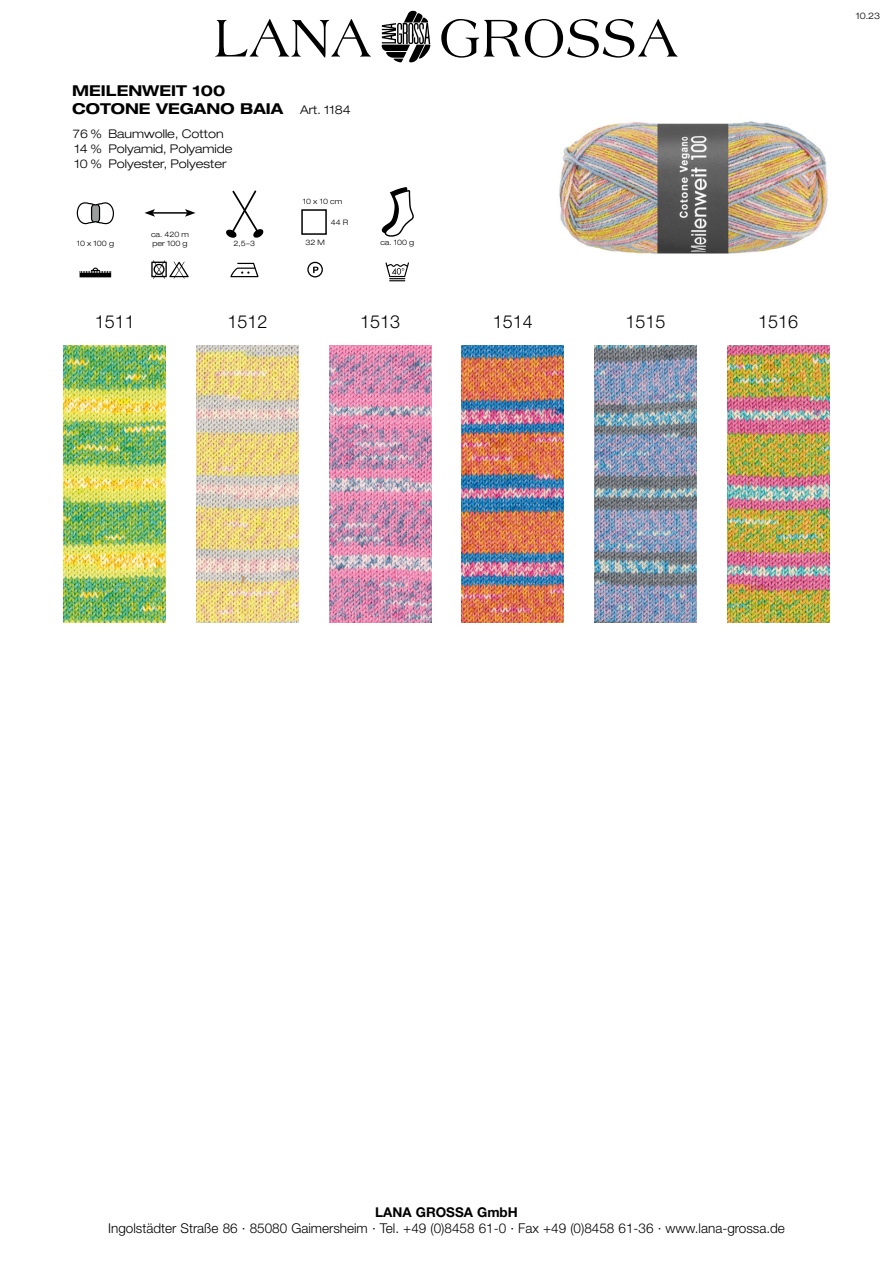
<style>
.page{position:relative;width:893px;height:1263px;background:#fff}
.page>*{position:absolute;margin:0;border:0;box-sizing:border-box;transform-origin:0 0}
.t1{font:300 18px "Helvetica Neue LT Pro";color:#000}
.t2{font:700 expanded 15px/18px "Helvetica Neue LT Pro";color:#000}
.t3{font:300 13.5px "Helvetica Neue LT Pro";color:#000}
.t4{font:13.5px "Helvetica Neue LT 75 Bd";color:#000}
.t5{font:300 expanded 12px/15px "Helvetica Neue LT Pro";color:#000}
.t6{font:300 expanded 9px "Helvetica Neue LT Pro";color:#000}
.t7{font:300 expanded 7.5px/8.2px "Helvetica Neue LT Pro";color:#000}
.s1{font-weight:300;font-size:12px}
</style>
<div class="page">
<img style="left:559px;top:121px;width:269px;height:133px">
<svg style="left:215px;top:11px;width:463px;height:52px"></svg>
<hr style="left:153px;top:212px;width:34px;height:2px;background:#000">
<svg style="left:144px;top:209px;width:11px;height:8px"></svg>
<svg style="left:185px;top:209px;width:11px;height:8px"></svg>
<div style="left:301px;top:209px;width:26px;height:26px;border:2px solid #000"></div>
<svg style="left:226px;top:190px;width:38px;height:48px"></svg>
<svg style="left:230px;top:263px;width:28px;height:14px"></svg>
<svg style="left:307px;top:262px;width:16px;height:15px"></svg>
<svg style="left:80px;top:268px;width:31px;height:9px"></svg>
<svg style="left:151px;top:260px;width:38px;height:19px"></svg>
<svg style="left:381px;top:187px;width:33px;height:50px"></svg>
<svg style="left:385px;top:262px;width:24px;height:19px"></svg>
<svg style="left:76px;top:202px;width:38px;height:23px"></svg>
<img style="left:64px;top:346px;width:102px;height:276px">
<img style="left:196px;top:346px;width:102px;height:276px">
<img style="left:329px;top:346px;width:102px;height:276px">
<img style="left:462px;top:346px;width:102px;height:276px">
<img style="left:594px;top:346px;width:102px;height:276px">
<img style="left:727px;top:346px;width:102px;height:276px">
<p class="t2" style="left:72px;top:81px;width:280px">MEILENWEIT 100<br>COTONE VEGANO BAIA <span class="s1">Art. 1184</span></p>
<p class="t5" style="left:73px;top:126px;width:161px">76 % Baumwolle, Cotton<br>14 % Polyamid, Polyamide<br>10 % Polyester, Polyester</p>
<p class="t7" style="left:303px;top:197px;width:41px">10 x 10 cm</p>
<p class="t7" style="left:331px;top:218px;width:19px">44 R</p>
<p class="t7" style="left:151px;top:230px;width:39px">ca. 420 m per 100 g</p>
<p class="t7" style="left:234px;top:239px;width:23px">2,5–3</p>
<p class="t7" style="left:77px;top:239px;width:39px">10 x 100 g</p>
<p class="t7" style="left:306px;top:239px;width:21px">32 M</p>
<p class="t7" style="left:380px;top:238px;width:35px">ca. 100 g</p>
<h1 class="t1" style="left:95px;top:310px;width:42px">1511</h1>
<h1 class="t1" style="left:227px;top:310px;width:42px">1512</h1>
<h1 class="t1" style="left:360px;top:310px;width:42px">1513</h1>
<h1 class="t1" style="left:493px;top:310px;width:42px">1514</h1>
<h1 class="t1" style="left:625px;top:310px;width:42px">1515</h1>
<h1 class="t1" style="left:758px;top:310px;width:42px">1516</h1>
<p class="t6" style="left:856px;top:10px;width:26px">10.23</p>
<p class="t4" style="left:375px;top:1203px;width:144px">LANA GROSSA GmbH</p>
<p class="t3" style="left:108px;top:1220px;width:678px">Ingolstädter Straße 86 · 85080 Gaimersheim · Tel. +49 (0)8458 61-0 · Fax +49 (0)8458 61-36 · www.lana-grossa.de</p>
</div>
